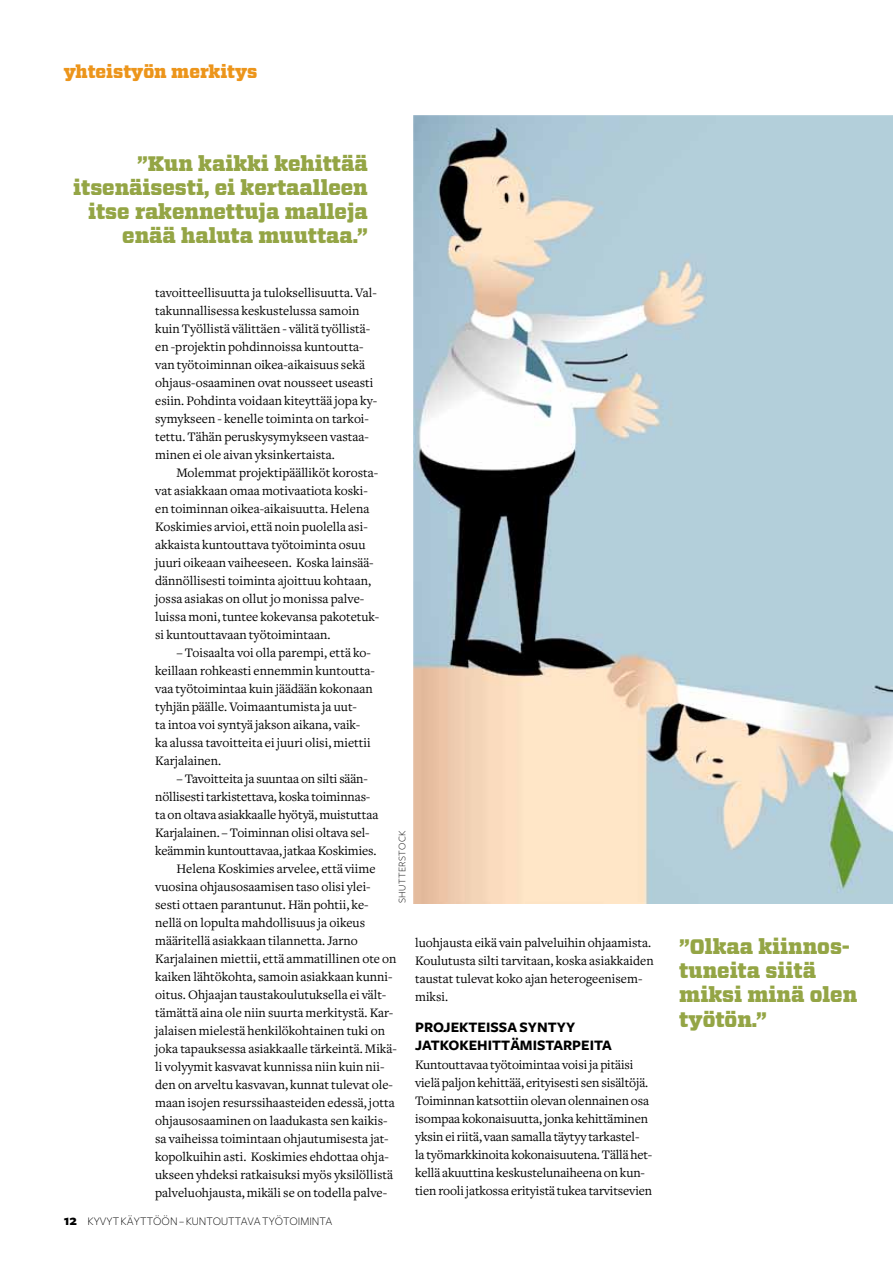
<style>
.page{position:relative;width:893px;height:1263px;background:#fff}
.page>*{position:absolute;margin:0;border:0;box-sizing:border-box;transform-origin:0 0}
.t1{font:900 21px/24px "Vitesse";color:#94a545;text-align:right}
.t2{font:900 18px "Vitesse";letter-spacing:-.005em;color:#ec951b}
.t3{font:700 15px/18px "Freight Sans";color:#000}
.t4{font:13.5px/18px "Freight Text";color:#000}
.t5{font:300 12px "Freight Sans";color:#000}
.t6{font:300 10.5px "Freight Sans";letter-spacing:.03em;color:#000}
.s1{font-weight:700;font-size:15px}
</style>
<div class="page">
<img style="left:414px;top:116px;width:479px;height:787px">
<h2 class="t2" style="left:64px;top:60px;width:195px">yhteistyön merkitys</h2>
<h1 class="t1" style="left:73px;top:152px;width:296px">”Kun kaikki kehittää itsenäisesti, ei kertaalleen itse rakennettuja malleja enää haluta muuttaa.”</h1>
<p class="t4" style="left:155px;top:284px;width:224px">tavoitteellisuutta ja tuloksellisuutta. Val&shy;takunnallisessa keskustelussa samoin kuin Työllistä välittäen - välitä työllistä&shy;en -projektin pohdinnoissa kuntoutta&shy;van työtoiminnan oikea-aikaisuus sekä ohjaus-osaaminen ovat nousseet useasti esiin. Pohdinta voidaan kiteyttää jopa ky&shy;symykseen - kenelle toiminta on tarkoi&shy;tettu. Tähän peruskysymykseen vastaa&shy;minen ei ole aivan yksinkertaista.</p>
<p class="t4" style="left:155px;top:464px;width:225px;text-indent:21px">Molemmat projektipäälliköt korosta&shy;vat asiakkaan omaa motivaatiota koski&shy;en toiminnan oikea-aikaisuutta. Helena Koskimies arvioi, että noin puolella asi&shy;akkaista kuntouttava työtoiminta osuu juuri oikeaan vaiheeseen. Koska lainsää&shy;dännöllisesti toiminta ajoittuu kohtaan, jossa asiakas on ollut jo monissa palve&shy;luissa moni, tuntee kokevansa pakotetuk&shy;si kuntouttavaan työtoimintaan.</p>
<p class="t4" style="left:155px;top:644px;width:221px;text-indent:21px">– Toisaalta voi olla parempi, että ko&shy;keillaan rohkeasti ennemmin kuntoutta&shy;vaa työtoimintaa kuin jäädään kokonaan tyhjän päälle. Voimaantumista ja uut-<br>ta intoa voi syntyä jakson aikana, vaik&shy;ka alussa tavoitteita ei juuri olisi, miettii Karjalainen.</p>
<p class="t4" style="left:176px;top:770px;width:193px">– Tavoitteita ja suuntaa on silti sään-</p>
<p class="t4" style="left:155px;top:788px;width:217px">nöllisesti tarkistettava, koska toiminnas-</p>
<p class="t4" style="left:155px;top:806px;width:225px">ta on oltava asiakkaalle hyötyä, muistuttaa</p>
<p class="t4" style="left:155px;top:824px;width:216px">Karjalainen. – Toiminnan olisi oltava sel-</p>
<p class="t4" style="left:155px;top:842px;width:223px">keämmin kuntouttavaa, jatkaa Koskimies.</p>
<p class="t4" style="left:176px;top:860px;width:201px">Helena Koskimies arvelee, että viime</p>
<p class="t4" style="left:155px;top:878px;width:217px">vuosina ohjausosaamisen taso olisi ylei-</p>
<p class="t4" style="left:155px;top:896px;width:215px">sesti ottaen parantunut. Hän pohtii, ke-</p>
<p class="t4" style="left:155px;top:914px;width:211px">nellä on lopulta mahdollisuus ja oikeus</p>
<p class="t4" style="left:155px;top:932px;width:204px">määritellä asiakkaan tilannetta. Jarno</p>
<p class="t4" style="left:155px;top:950px;width:243px">Karjalainen miettii, että ammatillinen ote on</p>
<p class="t4" style="left:155px;top:968px;width:239px">kaiken lähtökohta, samoin asiakkaan kunni-</p>
<p class="t4" style="left:155px;top:986px;width:233px">oitus. Ohjaajan taustakoulutuksella ei vält-</p>
<p class="t4" style="left:155px;top:1004px;width:240px">tämättä aina ole niin suurta merkitystä. Kar-</p>
<p class="t4" style="left:155px;top:1022px;width:231px">jalaisen mielestä henkilökohtainen tuki on</p>
<p class="t4" style="left:155px;top:1040px;width:243px">joka tapauksessa asiakkaalle tärkeintä. Mikä-</p>
<p class="t4" style="left:155px;top:1058px;width:231px">li volyymit kasvavat kunnissa niin kuin nii-</p>
<p class="t4" style="left:155px;top:1076px;width:239px">den on arveltu kasvavan, kunnat tulevat ole-</p>
<p class="t4" style="left:155px;top:1094px;width:241px">maan isojen resurssihaasteiden edessä, jotta</p>
<p class="t4" style="left:155px;top:1112px;width:234px">ohjausosaaminen on laadukasta sen kaikis-</p>
<p class="t4" style="left:155px;top:1130px;width:235px">sa vaiheissa toimintaan ohjautumisesta jat-</p>
<p class="t4" style="left:155px;top:1148px;width:235px">kopolkuihin asti. Koskimies ehdottaa ohja-</p>
<p class="t4" style="left:155px;top:1166px;width:239px">ukseen yhdeksi ratkaisuksi myös yksilöllistä</p>
<p class="t4" style="left:155px;top:1184px;width:233px">palveluohjausta, mikäli se on todella palve-</p>
<p class="t6" style="left:396px;top:903px;width:73px;rotate:-90deg">SHUTTERSTOCK</p>
<p class="t5" style="left:64px;top:1214px;width:270px"><span class="s1">12</span> KYVYT KÄYTTÖÖN – KUNTOUTTAVA TYÖTOIMINTA</p>
<p class="t4" style="left:415px;top:934px;width:240px">luohjausta eikä vain palveluihin ohjaamista.<br>Koulutusta silti tarvitaan, koska asiakkaiden taustat tulevat koko ajan heterogeenisem&shy;miksi.</p>
<p class="t3" style="left:415px;top:1018px;width:86px">PROJEKTEISSA</p>
<p class="t3" style="left:520px;top:1018px;width:10px">SYN</p>
<p class="t3" style="left:415px;top:1018px;width:198px;text-indent:133px">TYY<br>JATKOKEH ITTÄMISTARPEITA</p>
<p class="t4" style="left:415px;top:1055px;width:239px">Kuntouttavaa työtoimintaa voisi ja pitäisi vielä paljon kehittää, erityisesti sen sisältöjä.<br>Toiminnan katsottiin olevan olennainen osa isompaa kokonaisuutta, jonka kehittäminen yksin ei riitä, vaan samalla täytyy tarkastel&shy;la työmarkkinoita kokonaisuutena. Tällä het&shy;kellä akuuttina keskustelunaiheena on kun&shy;tien rooli jatkossa erityistä tukea tarvitsevien</p>
<h1 class="t1" style="left:679px;top:935px;width:179px;text-align:left">”Olkaa kiinnos&shy;tuneita siitä miksi minä olen työtön.”</h1>
</div>
